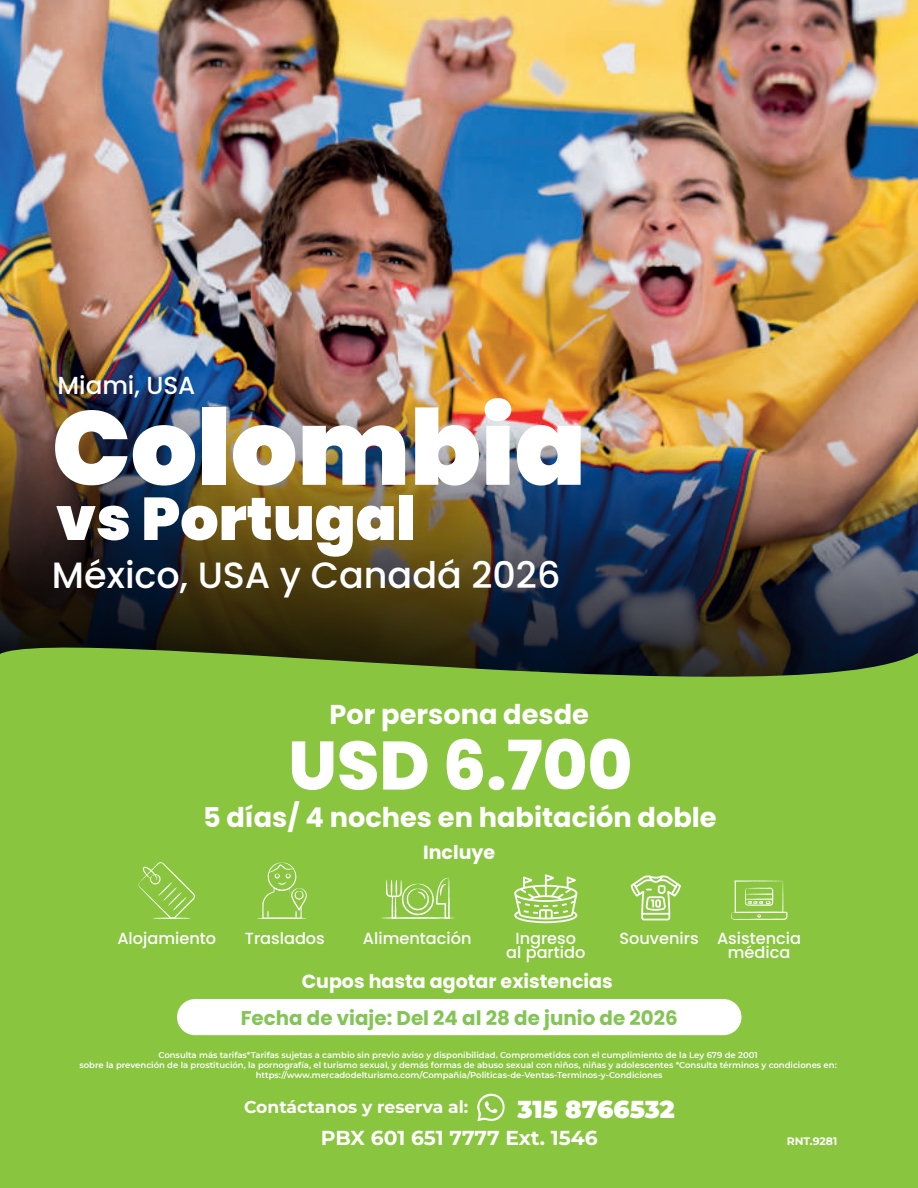
<style>
.page{position:relative;width:918px;height:1188px;background:#fff}
.page>*{position:absolute;margin:0;border:0;box-sizing:border-box;transform-origin:0 0}
.t1{font:900 104.55px "Poppins";color:#fff}
.t2{font:800 68.4px "Poppins";color:#fff}
.t3{font:900 60.15px "Poppins";color:#fff}
.t4{font:500 36.6px "Poppins";color:#fff}
.t5{font:700 27.15px "Poppins";color:#fff}
.t6{font:900 24.6px "Montserrat";color:#fff}
.t7{font:500 24.6px "Poppins";color:#fff}
.t8{font:700 20.25px "Montserrat";color:#fff}
.t9{font:700 19.8px "Poppins";color:#83c555}
.t10{font:700 19.05px "Poppins";color:#fff}
.t11{font:700 17.1px "Montserrat";color:#fff}
.t12{font:500 16.2px/14.4px "Poppins";color:#fff;text-align:center}
.t13{font:700 10.8px "Montserrat";color:#fff}
.t14{font:600 8.4px/10.2px "Montserrat";color:#fff;text-align:center}
</style>
<div class="page">
<img style="left:0;top:0;width:918px;height:608px">
<svg style="left:0;top:608px;width:918px;height:580px;background:#7eb33b"></svg>
<div style="left:177px;top:999px;width:564px;height:36px;background:#fff;border-radius:18px"></div>
<svg style="left:473px;top:1088px;width:39px;height:38px"></svg>
<svg style="left:139px;top:862px;width:56px;height:57px;background:#94ca51"></svg>
<svg style="left:257px;top:863px;width:50px;height:56px;background:#97cc56"></svg>
<svg style="left:381px;top:878px;width:74px;height:41px;background:#9fd064"></svg>
<svg style="left:731px;top:880px;width:56px;height:40px;background:#9dcf61"></svg>
<svg style="left:514px;top:874px;width:63px;height:49px"></svg>
<svg style="left:631px;top:875px;width:50px;height:45px"></svg>
<h3 class="t7" style="left:57px;top:371px;width:139px">Miami, USA</h3>
<h1 class="t1" style="left:52px;top:388px;width:535px">Colombia</h1>
<h3 class="t3" style="left:56px;top:484px;width:362px">vs Portugal</h3>
<h3 class="t4" style="left:52px;top:554px;width:510px">México, USA y Canadá 2026</h3>
<h3 class="t5" style="left:330px;top:698px;width:261px">Por persona desde</h3>
<h2 class="t2" style="left:288px;top:726px;width:346px">USD 6.700</h2>
<h3 class="t5" style="left:203px;top:802px;width:515px">5 días/ 4 noches en habitación doble</h3>
<h3 class="t10" style="left:423px;top:841px;width:74px">Incluye</h3>
<h3 class="t12" style="left:117px;top:931px;width:100px">Alojamiento</h3>
<h3 class="t12" style="left:245px;top:931px;width:81px">Traslados</h3>
<h3 class="t12" style="left:363px;top:931px;width:110px">Alimentación</h3>
<h3 class="t12" style="left:506px;top:931px;width:80px">Ingreso al partido</h3>
<h3 class="t12" style="left:728px;top:931px;width:75px;text-align:left;text-indent:-108px">Souvenirs Asistencia médica</h3>
<h3 class="t10" style="left:302px;top:971px;width:313px">Cupos hasta agotar existencias</h3>
<h3 class="t9" style="left:241px;top:1006px;width:438px">Fecha de viaje: Del 24 al 28 de junio de 2026</h3>
<p class="t14" style="left:79px;top:1051px;width:759px">Consulta más tarifas*Tarifas sujetas a cambio sin previo aviso y disponibilidad. Comprometidos con el cumplimiento de la Ley 679 de 2001<br>sobre la prevención de la prostitución, la pornografía, el turismo sexual, y demás formas de abuso sexual con niños, niñas y adolescentes *Consulta términos y condiciones en: https://www.mercadodelturismo.com/Compañia/Politicas-de-Ventas-Terminos-y-Condiciones</p>
<h3 class="t11" style="left:244px;top:1095px;width:226px">Contáctanos y reserva al:</h3>
<h3 class="t6" style="left:517px;top:1093px;width:159px">315 8766532</h3>
<h3 class="t8" style="left:321px;top:1123px;width:278px">PBX 601 651 7777 Ext. 1546</h3>
<p class="t13" style="left:787px;top:1134px;width:52px">RNT.9281</p>
</div>
